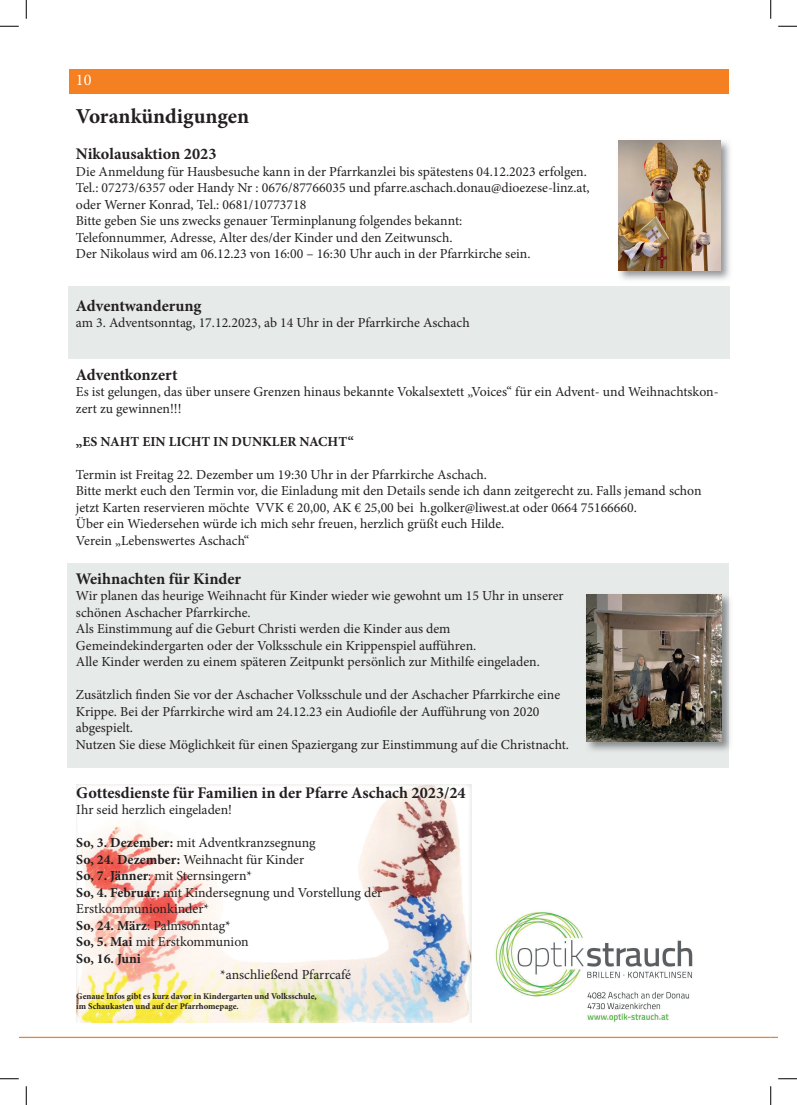
<style>
.page{position:relative;width:797px;height:1105px;background:#fff}
.page>*{position:absolute;margin:0;border:0;box-sizing:border-box;transform-origin:0 0}
.t1{font:700 21.25px "Minion Pro";color:#231f20}
.t2{font:700 16.25px "Minion Pro";color:#231f20}
.t3{font:16.25px "Minion Pro";color:#fff}
.t4{font:13.75px/16.5px "Minion Pro";color:#231f20}
.t5{font:700 13.75px "Minion Pro";color:#231f20}
.t6{font:700 8.75px/10.5px "Minion Pro";color:#231f20}
.s1{font-weight:700}
</style>
<div class="page">
<div style="left:69px;top:69px;width:659px;height:25px;background:#f48022"></div>
<hr style="left:19px;top:1037px;width:751px;height:1px;background:#f48022">
<img style="left:76px;top:785px;width:395px;height:238px">
<div style="left:69px;top:287px;width:661px;height:72px;background:#e6eae8"></div>
<div style="left:67px;top:563px;width:661px;height:204px;background:#e6eae8"></div>
<img style="left:618px;top:140px;width:112px;height:140px">
<img style="left:618px;top:141px;width:102px;height:129px">
<img style="left:586px;top:592px;width:145px;height:161px">
<img style="left:586px;top:594px;width:135px;height:147px">
<img style="left:494px;top:911px;width:199px;height:111px">
<svg style="left:0;top:25px;width:19px;height:2px"></svg>
<svg style="left:778px;top:25px;width:19px;height:2px"></svg>
<svg style="left:0;top:1078px;width:19px;height:1px"></svg>
<svg style="left:778px;top:1078px;width:19px;height:1px"></svg>
<svg style="left:25px;top:0;width:2px;height:19px"></svg>
<svg style="left:25px;top:1086px;width:2px;height:19px"></svg>
<svg style="left:770px;top:0;width:1px;height:19px"></svg>
<svg style="left:770px;top:1086px;width:1px;height:19px"></svg>
<p class="t3" style="left:76px;top:69px;width:17px">10</p>
<h1 class="t1" style="left:76px;top:101px;width:175px">Vorankündigungen</h1>
<p class="t2" style="left:76px;top:143px;width:142px">Nikolausaktion 2023</p>
<p class="t4" style="left:76px;top:163px;width:515px">Die Anmeldung für Hausbesuche kann in der Pfarrkanzlei bis spätestens 04.12.2023 erfolgen.<br>Tel.: 07273/6357 oder Handy Nr : 0676/87766035 und pfarre.aschach.donau@dioezese-linz.at, oder Werner Konrad, Tel.: 0681/10773718<br>Bitte geben Sie uns zwecks genauer Terminplanung folgendes bekannt:<br>Telefonnummer, Adresse, Alter des/der Kinder und den Zeitwunsch.<br>Der Nikolaus wird am 06.12.23 von 16:00 – 16:30 Uhr auch in der Pfarrkirche sein.</p>
<p class="t2" style="left:76px;top:294px;width:127px">Adventwanderung</p>
<p class="t4" style="left:76px;top:315px;width:395px">am 3. Adventsonntag, 17.12.2023, ab 14 Uhr in der Pfarrkirche Aschach</p>
<p class="t2" style="left:76px;top:363px;width:103px">Adventkonzert</p>
<p class="t4" style="left:76px;top:384px;width:644px">Es ist gelungen, das über unsere Grenzen hinaus bekannte Vokalsextett „Voices“ für ein Advent- und Weihnachtskon&shy;zert zu gewinnen!!!</p>
<p class="t5" style="left:76px;top:432px;width:279px">„ES NAHT EIN LICHT IN DUNKLER NACHT“</p>
<p class="t4" style="left:76px;top:466px;width:627px">Termin ist Freitag 22. Dezember um 19:30 Uhr in der Pfarrkirche Aschach.<br>Bitte merkt euch den Termin vor, die Einladung mit den Details sende ich dann zeitgerecht zu. Falls jemand schon jetzt Karten reservieren möchte VVK € 20,00, AK € 25,00 bei h.golker@liwest.at oder 0664 75166660.<br>Über ein Wiedersehen würde ich mich sehr freuen, herzlich grüßt euch Hilde.<br>Verein „Lebenswertes Aschach“</p>
<p class="t2" style="left:76px;top:567px;width:167px">Weihnachten für Kinder</p>
<p class="t4" style="left:76px;top:588px;width:489px">Wir planen das heurige Weihnacht für Kinder wieder wie gewohnt um 15 Uhr in unserer schönen Aschacher Pfarrkirche.<br>Als Einstimmung auf die Geburt Christi werden die Kinder aus dem Gemeindekindergarten oder der Volksschule ein Krippenspiel aufführen.<br>Alle Kinder werden zu einem späteren Zeitpunkt persönlich zur Mithilfe eingeladen.</p>
<p class="t4" style="left:76px;top:687px;width:494px">Zusätzlich finden Sie vor der Aschacher Volksschule und der Aschacher Pfarrkirche eine Krippe. Bei der Pfarrkirche wird am 24.12.23 ein Audiofile der Aufführung von 2020 abgespielt.<br>Nutzen Sie diese Möglichkeit für einen Spaziergang zur Einstimmung auf die Christnacht.</p>
<p class="t2" style="left:76px;top:781px;width:391px">Gottesdienste für Familien in der Pfarre Aschach 2023/24</p>
<p class="t4" style="left:76px;top:802px;width:157px">Ihr seid herzlich eingeladen!</p>
<p class="t4" style="left:76px;top:835px;width:307px"><span class="s1">So, 3. Dezember:</span> mit Adventkranzsegnung<br><span class="s1">So, 24. Dezember:</span> Weihnacht für Kinder<br><span class="s1">So, 7. Jänner</span>: mit Sternsingern*<br><span class="s1">So, 4. Februar:</span> mit Kindersegnung und Vorstellung der<br>Erstkommunionkinder*<br><span class="s1">So, 24. März</span>: Palmsonntag*<br><span class="s1">So, 5. Mai</span> mit Erstkommunion<br><span class="s1">So, 16. Juni</span></p>
<p class="t4" style="left:220px;top:967px;width:132px">*anschließend Pfarrcafé</p>
<p class="t6" style="left:76px;top:991px;width:242px">Genaue Infos gibt es kurz davor in Kindergarten und Volksschule, im Schaukasten und auf der Pfarrhomepage.</p>
</div>
